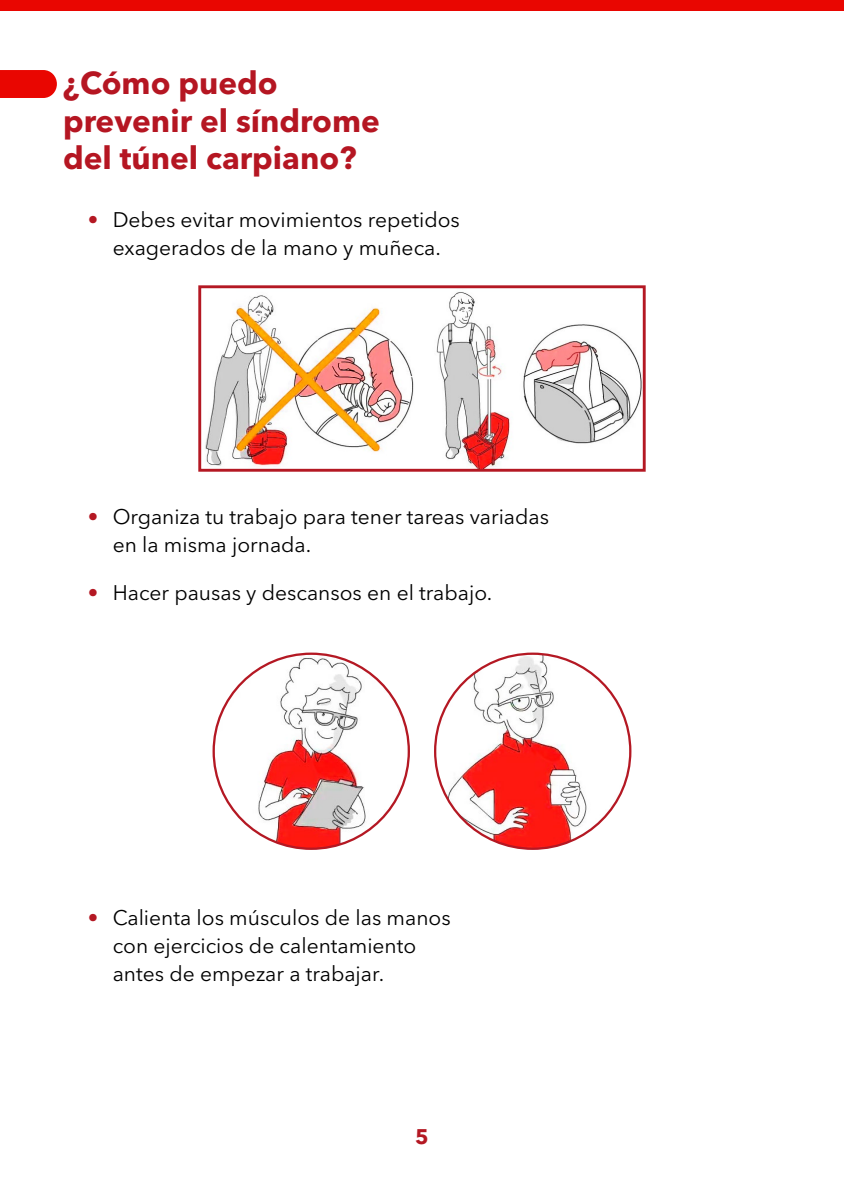
<style>
.page{position:relative;width:844px;height:1191px;background:#fff}
.page>*{position:absolute;margin:0;border:0;box-sizing:border-box;transform-origin:0 0}
.t1{font:700 31.5px/37.8px "Avenir Next LT Pro";color:#b51622}
.t2{font:21px/28px "Avenir Next LT Pro";color:#000}
.t3{font:700 21px "Avenir Next LT Pro";color:#b41823}
.s1{font-weight:700;color:#b41823}
</style>
<div class="page">
<div style="left:0;top:0;width:843px;height:10px;background:#e90601"></div>
<div style="left:0;top:70px;width:57px;height:28px;background:#e90601"></div>
<img style="left:205px;top:292px;width:436px;height:176px">
<div style="left:198px;top:285px;width:447px;height:187px;border:3px solid #b41823"></div>
<img style="left:214px;top:653px;width:194px;height:195px;border-radius:97px">
<img style="left:435px;top:653px;width:195px;height:195px;border-radius:97px">
<h1 class="t1" style="left:63px;top:64px;width:318px">¿Cómo puedo prevenir el síndrome del túnel carpiano?</h1>
<p class="t2" style="left:88px;top:205px;width:373px;text-align:center"><span class="s1">•</span> Debes evitar movimientos repetidos exagerados de la mano y muñeca.</p>
<p class="t2" style="left:113px;top:503px;width:438px;text-indent:-25px"><span class="s1">•</span> Organiza tu trabajo para tener tareas variadas en la misma jornada.</p>
<p class="t2" style="left:88px;top:578px;width:406px"><span class="s1">•</span> Hacer pausas y descansos en el trabajo.</p>
<p class="t2" style="left:113px;top:904px;width:339px;text-indent:-25px"><span class="s1">•</span> Calienta los músculos de las manos con ejercicios de calentamiento antes de empezar a trabajar.</p>
<p class="t3" style="left:415px;top:1123px;width:15px">5</p>
</div>
